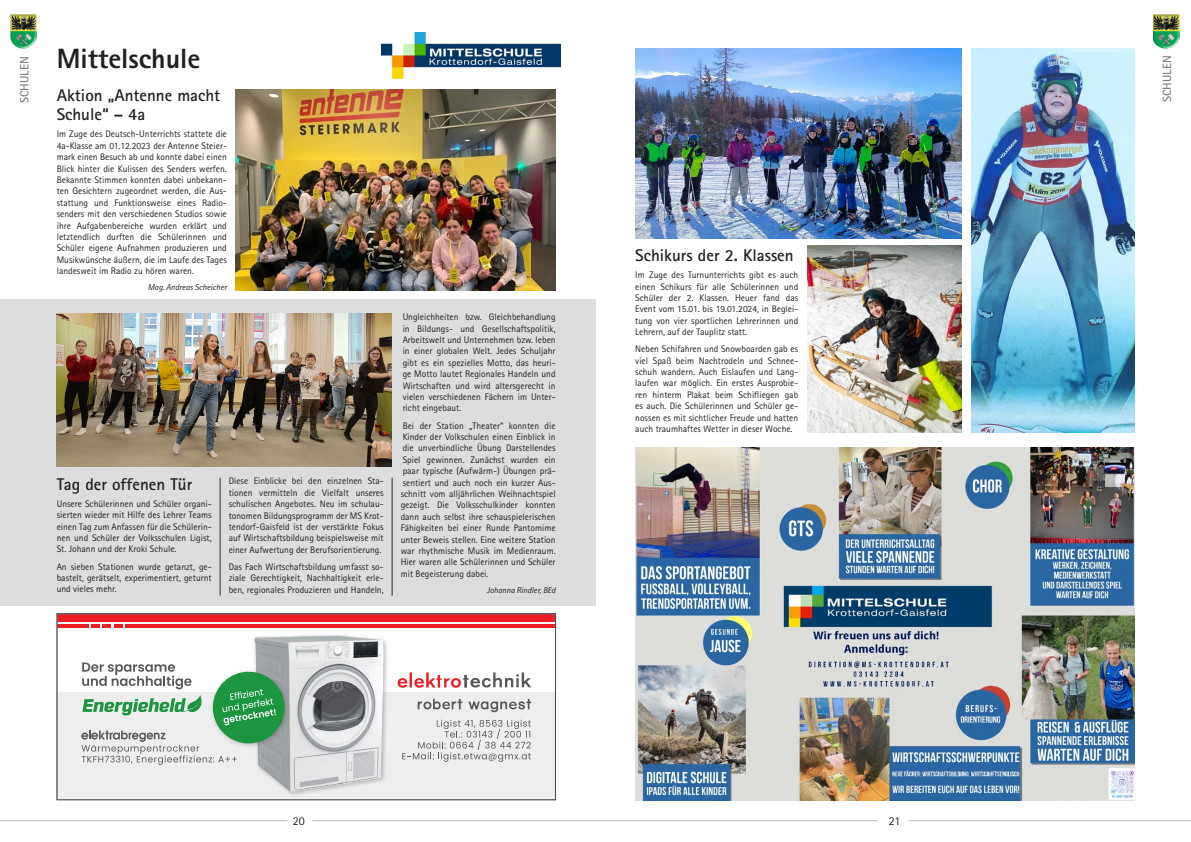
<style>
.page{position:relative;width:1191px;height:842px;background:#fff}
.page>*{position:absolute;margin:0;border:0;box-sizing:border-box;transform-origin:0 0}
.t1{font:800 27.9px "Rotis Sans Serif Std";color:#231f20}
.t2{font:700 17px/19px "Rotis Sans Serif Std";color:#231f20}
.t3{font:700 12px "Rotis Sans Serif Std";color:#808285}
.t4{font:12px "Rotis Sans Serif Std";color:#231f20}
.t5{font:9.5px/11.4px "Rotis Sans Serif Std";color:#231f20;text-align:justify}
.t6{font:italic 8.5px "Rotis Sans Serif Std";color:#231f20}
</style>
<div class="page">
<div style="left:0;top:299px;width:595px;height:306px;background:#dcdddf"></div>
<img style="left:381px;top:32px;width:180px;height:46px">
<hr style="left:220px;top:478px;width:1px;height:117px;background:#636366">
<hr style="left:392px;top:478px;width:1px;height:117px;background:#636366">
<img style="left:235px;top:89px;width:321px;height:201px">
<img style="left:635px;top:48px;width:326px;height:190px">
<img style="left:971px;top:49px;width:163px;height:383px">
<img style="left:635px;top:447px;width:499px;height:353px">
<img style="left:57px;top:313px;width:334px;height:153px">
<img style="left:807px;top:245px;width:154px;height:187px">
<div style="left:1154px;top:14px;width:26px;height:35px;background:#fff;opacity:.75"></div>
<div style="left:1152px;top:14px;width:28px;height:34px;background:#231f20;opacity:.75"></div>
<div style="left:11px;top:14px;width:26px;height:35px;background:#fff;opacity:.75"></div>
<div style="left:9px;top:14px;width:28px;height:34px;background:#231f20;opacity:.75"></div>
<hr style="left:0;top:820px;width:287px;height:1px;background:#bcbdc0">
<hr style="left:312px;top:820px;width:283px;height:1px;background:#bcbdc0">
<hr style="left:595px;top:820px;width:283px;height:1px;background:#bcbdc0">
<hr style="left:908px;top:820px;width:283px;height:1px;background:#bcbdc0">
<div style="left:57px;top:693px;width:498px;height:107px;background:#eeeeef"></div>
<div style="left:57px;top:614px;width:498px;height:7px;background:#ee1d23"></div>
<hr style="left:57px;top:624px;width:32px;height:4px;background:#ee1d23">
<svg style="left:91px;top:624px;width:31px;height:4px"></svg>
<hr style="left:125px;top:624px;width:430px;height:4px;background:#ee1d23">
<svg style="left:418px;top:699px;width:113px;height:13px"></svg>
<svg style="left:402px;top:720px;width:129px;height:42px"></svg>
<svg style="left:398px;top:672px;width:133px;height:16px"></svg>
<div style="left:251px;top:632px;width:138px;height:165px;background:#231f20;opacity:.3"></div>
<img style="left:254px;top:635px;width:130px;height:157px">
<div style="left:209px;top:668px;width:81px;height:81px;background:#9ca1a3"></div>
<svg style="left:81px;top:662px;width:206px;height:103px"></svg>
<div style="left:57px;top:613px;width:499px;height:187px;border:1px solid #4b4c4d"></div>
<h1 class="t1" style="left:57px;top:41px;width:145px">Mittelschule</h1>
<p class="t3" style="left:17px;top:103px;width:48px;rotate:-90deg">SCHULEN</p>
<p class="t3" style="left:1159px;top:102px;width:48px;rotate:-90deg">SCHULEN</p>
<h2 class="t2" style="left:57px;top:86px;width:165px">Aktion „Antenne macht<br>Schule“ – 4a</h2>
<p class="t5" style="left:57px;top:128px;width:172px">Im Zuge des Deutsch-Unterrichts stattete die 4a-Klasse am 01.12.2023 der Antenne Steier&shy;mark einen Besuch ab und konnte dabei einen Blick hinter die Kulissen des Senders werfen.<br>Bekannte Stimmen konnten dabei unbekann&shy;ten Gesichtern zugeordnet werden, die Aus&shy;stattung und Funktionsweise eines Radio&shy;senders mit den verschiedenen Studios sowie ihre Aufgabenbereiche wurden erklärt und letztendlich durften die Schülerinnen und Schüler eigene Aufnahmen produzieren und Musikwünsche äußern, die im Laufe des Tages landesweit im Radio zu hören waren.</p>
<p class="t6" style="left:148px;top:282px;width:80px">Mag. Andreas Scheicher</p>
<h2 class="t2" style="left:635px;top:246px;width:160px">Schikurs der 2. Klassen</h2>
<p class="t5" style="left:635px;top:269px;width:164px">Im Zuge des Turnunterrichts gibt es auch einen Schikurs für alle Schülerinnen und Schüler der 2. Klassen. Heuer fand das Event vom 15.01. bis 19.01.2024, in Beglei&shy;tung von vier sportlichen Lehrerinnen und Lehrern, auf der Tauplitz statt.</p>
<p class="t5" style="left:635px;top:343px;width:164px">Neben Schifahren und Snowboarden gab es viel Spaß beim Nachtrodeln und Schnee&shy;schuh wandern. Auch Eislaufen und Lang&shy;laufen war möglich. Ein erstes Ausprobie&shy;ren hinterm Plakat beim Schifliegen gab es auch. Die Schülerinnen und Schüler ge&shy;nossen es mit sichtlicher Freude und hatten auch traumhaftes Wetter in dieser Woche.</p>
<p class="t5" style="left:403px;top:311px;width:154px">Ungleichheiten bzw. Gleichbehandlung in Bildungs- und Gesellschaftspolitik, Arbeitswelt und Unternehmen bzw. leben in einer globalen Welt. Jedes Schuljahr gibt es ein spezielles Motto, das heuri&shy;ge Motto lautet Regionales Handeln und Wirtschaften und wird altersgerecht in vielen verschiedenen Fächern im Unter&shy;richt eingebaut.</p>
<p class="t5" style="left:401px;top:419px;width:156px">Bei der Station „Theater“ konnten die Kinder der Volkschulen einen Einblick in die unverbindliche Übung Darstellendes Spiel gewinnen. Zunächst wurden ein paar typische (Aufwärm-) Übungen prä&shy;sentiert und auch noch ein kurzer Aus&shy;schnitt vom alljährlichen Weihnachtspiel gezeigt. Die Volksschulkinder konnten dann auch selbst ihre schauspielerischen Fähigkeiten bei einer Runde Pantomime unter Beweis stellen. Eine weitere Station war rhythmische Musik im Medienraum.<br>Hier waren alle Schülerinnen und Schüler mit Begeisterung dabei.</p>
<p class="t6" style="left:487px;top:585px;width:70px">Johanna Rindler, BEd</p>
<p class="t5" style="left:229px;top:475px;width:156px">Diese Einblicke bei den einzelnen Sta&shy;tionen vermitteln die Vielfalt unseres schulischen Angebotes. Neu im schulau&shy;tonomen Bildungsprogramm der MS Krot&shy;tendorf-Gaisfeld ist der verstärkte Fokus auf Wirtschaftsbildung beispielsweise mit einer Aufwertung der Berufsorientierung.</p>
<p class="t5" style="left:229px;top:561px;width:156px">Das Fach Wirtschaftsbildung umfasst so&shy;ziale Gerechtigkeit, Nachhaltigkeit erle&shy;ben, regionales Produzieren und Handeln,</p>
<h2 class="t2" style="left:57px;top:474px;width:137px">Tag der offenen Tür</h2>
<p class="t5" style="left:57px;top:498px;width:156px">Unsere Schülerinnen und Schüler organi&shy;sierten wieder mit Hilfe des Lehrer Teams einen Tag zum Anfassen für die Schülerin&shy;nen und Schüler der Volksschulen Ligist, St. Johann und der Kroki Schule.</p>
<p class="t5" style="left:57px;top:561px;width:156px">An sieben Stationen wurde getanzt, ge&shy;bastelt, gerätselt, experimentiert, geturnt und vieles mehr.</p>
<p class="t4" style="left:293px;top:814px;width:13px">20</p>
<p class="t4" style="left:889px;top:814px;width:13px">21</p>
</div>
